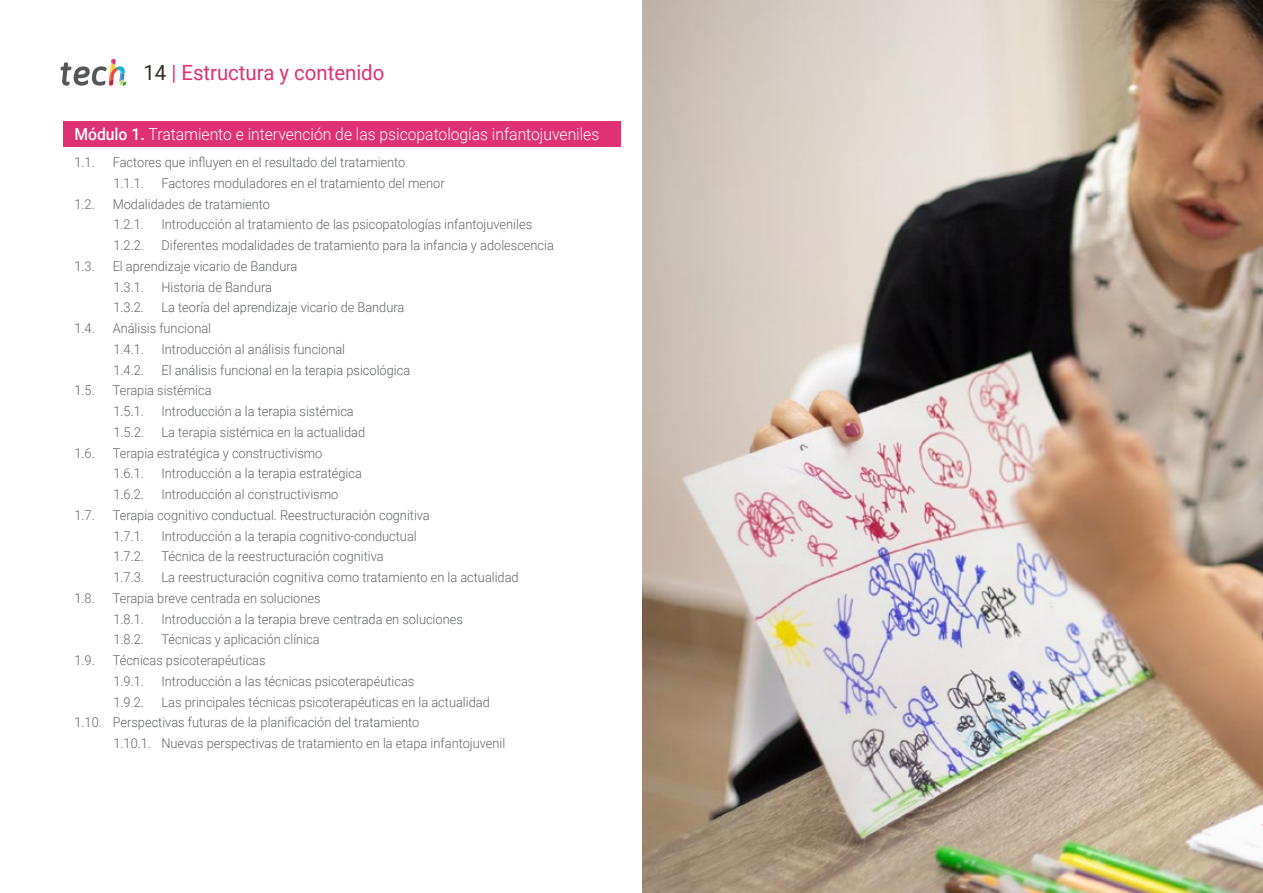
<style>
.page{position:relative;width:1263px;height:893px;background:#fff}
.page>*{position:absolute;margin:0;border:0;box-sizing:border-box;transform-origin:0 0}
.t1{font:21px "Roboto";color:#df3174}
.t2{font:300 16.5px "Roboto";color:#fff;scale:.95 1}
.t3{font:300 13.5px/20.7px "Roboto";color:#61646a;scale:.95 1}
.s1{color:#312e20}
.s2{font-weight:500}
</style>
<div class="page">
<div style="left:63px;top:121px;width:558px;height:25px;background:#df3174"></div>
<svg style="left:61px;top:59px;width:65px;height:27px"></svg>
<img style="left:642px;top:0;width:621px;height:893px">
<h1 class="t1" style="left:144px;top:57px;width:242px"><span class="s1">14</span> | Estructura y contenido</h1>
<p class="t2" style="left:74px;top:123px;width:554px"><span class="s2">Módulo 1.</span> Tratamiento e intervención de las psicopatologías infantojuveniles</p>
<p class="t3" style="left:74px;top:151px;width:23px">1.1.</p>
<p class="t3" style="left:113px;top:151px;width:310px">Factores que influyen en el resultado del tratamiento<br>1.1.1.</p>
<p class="t3" style="left:161px;top:172px;width:300px">Factores moduladores en el tratamiento del menor</p>
<p class="t3" style="left:74px;top:193px;width:23px">1.2.</p>
<p class="t3" style="left:113px;top:193px;width:167px">Modalidades de tratamiento<br>1.2.1.</p>
<p class="t3" style="left:161px;top:214px;width:392px">Introducción al tratamiento de las psicopatologías infantojuveniles</p>
<p class="t3" style="left:113px;top:234px;width:34px">1.2.2.</p>
<p class="t3" style="left:161px;top:234px;width:415px">Diferentes modalidades de tratamiento para la infancia y adolescencia</p>
<p class="t3" style="left:74px;top:255px;width:23px">1.3.</p>
<p class="t3" style="left:113px;top:255px;width:196px">El aprendizaje vicario de Bandura<br>1.3.1.</p>
<p class="t3" style="left:161px;top:276px;width:118px">Historia de Bandura</p>
<p class="t3" style="left:113px;top:297px;width:34px">1.3.2.</p>
<p class="t3" style="left:161px;top:297px;width:257px">La teoría del aprendizaje vicario de Bandura</p>
<p class="t3" style="left:74px;top:317px;width:23px">1.4.</p>
<p class="t3" style="left:113px;top:317px;width:105px">Análisis funcional<br>1.4.1.</p>
<p class="t3" style="left:161px;top:338px;width:195px">Introducción al análisis funcional</p>
<p class="t3" style="left:113px;top:359px;width:34px">1.4.2.</p>
<p class="t3" style="left:161px;top:359px;width:263px">El análisis funcional en la terapia psicológica</p>
<p class="t3" style="left:74px;top:380px;width:23px">1.5.</p>
<p class="t3" style="left:113px;top:380px;width:106px">Terapia sistémica<br>1.5.1.</p>
<p class="t3" style="left:161px;top:400px;width:204px">Introducción a la terapia sistémica</p>
<p class="t3" style="left:113px;top:421px;width:34px">1.5.2.</p>
<p class="t3" style="left:161px;top:421px;width:216px">La terapia sistémica en la actualidad</p>
<p class="t3" style="left:74px;top:442px;width:23px">1.6.</p>
<p class="t3" style="left:113px;top:442px;width:222px">Terapia estratégica y constructivismo<br>1.6.1.</p>
<p class="t3" style="left:161px;top:463px;width:213px">Introducción a la terapia estratégica</p>
<p class="t3" style="left:113px;top:483px;width:34px">1.6.2.</p>
<p class="t3" style="left:161px;top:483px;width:188px">Introducción al constructivismo</p>
<p class="t3" style="left:74px;top:504px;width:23px">1.7.</p>
<p class="t3" style="left:113px;top:504px;width:335px">Terapia cognitivo conductual. Reestructuración cognitiva<br>1.7.1.</p>
<p class="t3" style="left:161px;top:525px;width:270px">Introducción a la terapia cognitivo-conductual</p>
<p class="t3" style="left:113px;top:546px;width:34px">1.7.2.</p>
<p class="t3" style="left:161px;top:546px;width:235px">Técnica de la reestructuración cognitiva</p>
<p class="t3" style="left:113px;top:566px;width:34px">1.7.3.</p>
<p class="t3" style="left:161px;top:566px;width:378px">La reestructuración cognitiva como tratamiento en la actualidad</p>
<p class="t3" style="left:74px;top:587px;width:23px">1.8.</p>
<p class="t3" style="left:113px;top:587px;width:220px">Terapia breve centrada en soluciones<br>1.8.1.</p>
<p class="t3" style="left:161px;top:608px;width:319px">Introducción a la terapia breve centrada en soluciones</p>
<p class="t3" style="left:113px;top:629px;width:34px">1.8.2.</p>
<p class="t3" style="left:161px;top:629px;width:168px">Técnicas y aplicación clínica</p>
<p class="t3" style="left:74px;top:649px;width:23px">1.9.</p>
<p class="t3" style="left:113px;top:649px;width:163px">Técnicas psicoterapéuticas<br>1.9.1.</p>
<p class="t3" style="left:161px;top:670px;width:268px">Introducción a las técnicas psicoterapéuticas</p>
<p class="t3" style="left:74px;top:691px;width:439px;text-indent:87px">Las principales técnicas psicoterapéuticas en la actualidad<br>1.10. Perspectivas futuras de la planificación del tratamiento</p>
<p class="t3" style="left:113px;top:732px;width:414px">1.10.1. Nuevas perspectivas de tratamiento en la etapa infantojuvenil</p>
<p class="t3" style="left:113px;top:691px;width:34px">1.9.2.</p>
</div>
